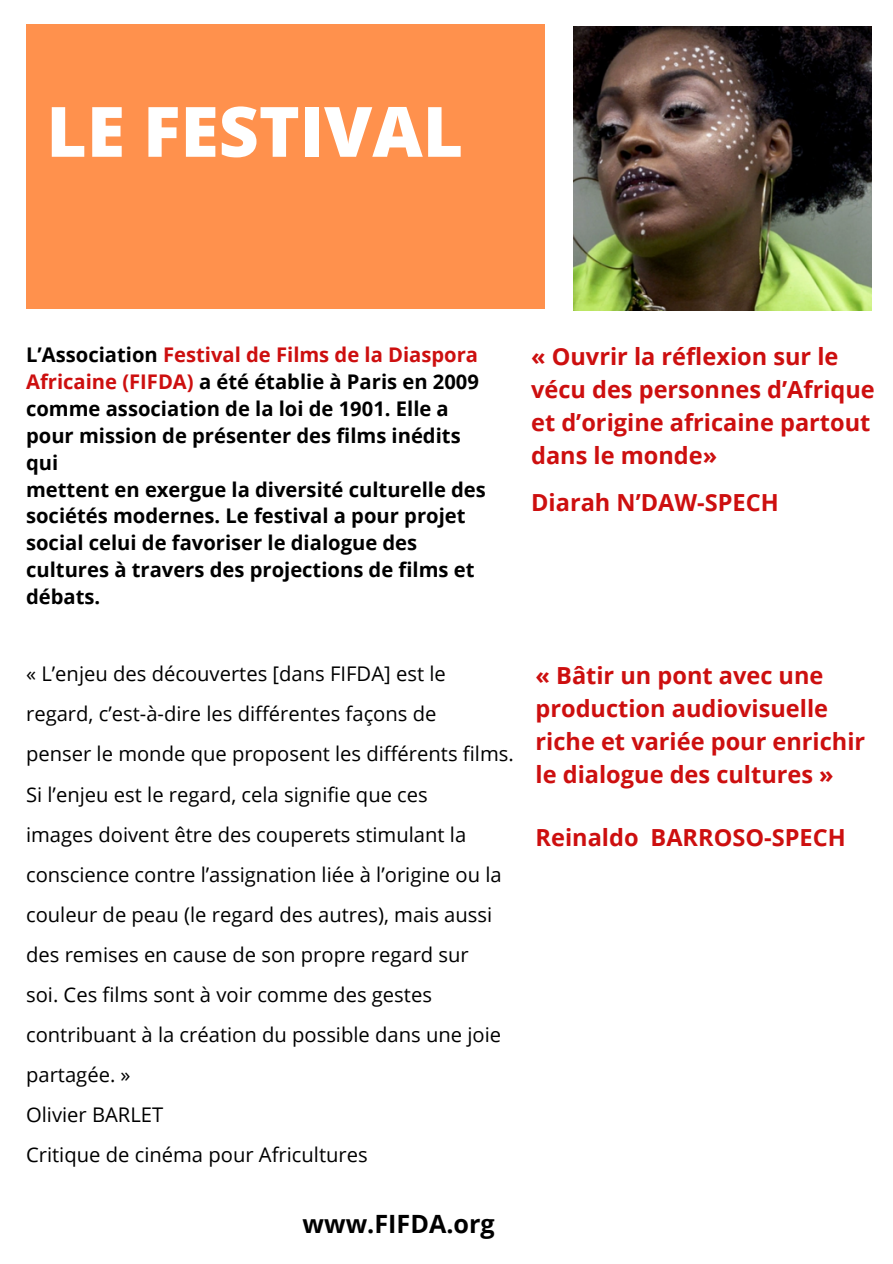
<style>
.page{position:relative;width:893px;height:1264px;background:#fff}
.page>*{position:absolute;margin:0;border:0;box-sizing:border-box;transform-origin:0 0}
.t1{font:800 69.45px "Open Sans";color:#fff}
.t2{font:700 25.2px "Open Sans";color:#000}
.t3{font:700 23.55px "Open Sans";color:#cd0f0f}
.t4{font:20.25px "Open Sans";color:#000}
.t5{font:700 20.25px/26.8px "Open Sans";color:#000}
.t6{font:700 20.25px "Open Sans";color:#cd0f0f}
.s1{color:#000}
.s2{color:#cd0f0f}
</style>
<div class="page">
<div style="left:26px;top:24px;width:519px;height:285px;background:#ff914d"></div>
<img style="left:573px;top:26px;width:298px;height:284px">
<p class="t1" style="left:46px;top:83px;width:418px">LE FESTIVAL</p>
<p class="t6" style="left:26px;top:340px;width:453px"><span class="s1">L’Association</span> Festival de Films de la Diaspora</p>
<p class="t5" style="left:26px;top:367px;width:454px"><span class="s2">Africaine (FIFDA)</span> a été établie à Paris en 2009</p>
<p class="t5" style="left:26px;top:394px;width:424px">comme association de la loi de 1901. Elle a</p>
<p class="t5" style="left:26px;top:421px;width:436px">pour mission de présenter des films inédits qui</p>
<p class="t5" style="left:26px;top:475px;width:461px">mettent en exergue la diversité culturelle des</p>
<p class="t5" style="left:26px;top:502px;width:441px">sociétés modernes. Le festival a pour projet</p>
<p class="t5" style="left:26px;top:529px;width:392px">social celui de favoriser le dialogue des</p>
<p class="t5" style="left:26px;top:556px;width:450px">cultures à travers des projections de films et</p>
<p class="t5" style="left:26px;top:583px;width:76px">débats.</p>
<p class="t3" style="left:531px;top:340px;width:309px">« Ouvrir la réflexion sur le</p>
<p class="t3" style="left:531px;top:373px;width:345px">vécu des personnes d’Afrique</p>
<p class="t3" style="left:531px;top:406px;width:341px">et d’origine africaine partout</p>
<p class="t3" style="left:531px;top:438px;width:188px">dans le monde»</p>
<p class="t3" style="left:531px;top:485px;width:249px">Diarah N’DAW-SPECH</p>
<p class="t4" style="left:26px;top:659px;width:421px">« L’enjeu des découvertes [dans FIFDA] est le</p>
<p class="t4" style="left:26px;top:699px;width:412px">regard, c’est-à-dire les différentes façons de</p>
<p class="t4" style="left:26px;top:739px;width:489px">penser le monde que proposent les différents films.</p>
<p class="t4" style="left:26px;top:779px;width:403px">Si l’enjeu est le regard, cela signifie que ces</p>
<p class="t4" style="left:26px;top:820px;width:441px">images doivent être des couperets stimulant la</p>
<p class="t4" style="left:26px;top:860px;width:477px">conscience contre l’assignation liée à l’origine ou la</p>
<p class="t4" style="left:26px;top:900px;width:467px">couleur de peau (le regard des autres), mais aussi</p>
<p class="t4" style="left:26px;top:940px;width:444px">des remises en cause de son propre regard sur</p>
<p class="t4" style="left:26px;top:980px;width:407px">soi. Ces films sont à voir comme des gestes</p>
<p class="t4" style="left:26px;top:1020px;width:476px">contribuant à la création du possible dans une joie</p>
<p class="t4" style="left:26px;top:1060px;width:106px">partagée. »</p>
<p class="t4" style="left:26px;top:1100px;width:139px">Olivier BARLET</p>
<p class="t4" style="left:26px;top:1140px;width:343px">Critique de cinéma pour Africultures</p>
<p class="t2" style="left:302px;top:1206px;width:194px">www.FIFDA.org</p>
<p class="t3" style="left:535px;top:659px;width:289px">« Bâtir un pont avec une</p>
<p class="t3" style="left:535px;top:691px;width:294px">production audiovisuelle</p>
<p class="t3" style="left:535px;top:724px;width:331px">riche et variée pour enrichir</p>
<p class="t3" style="left:535px;top:757px;width:299px">le dialogue des cultures »</p>
<p class="t3" style="left:535px;top:820px;width:104px">Reinaldo</p>
<p class="t3" style="left:650px;top:820px;width:197px">BARROSO-SPECH</p>
</div>
